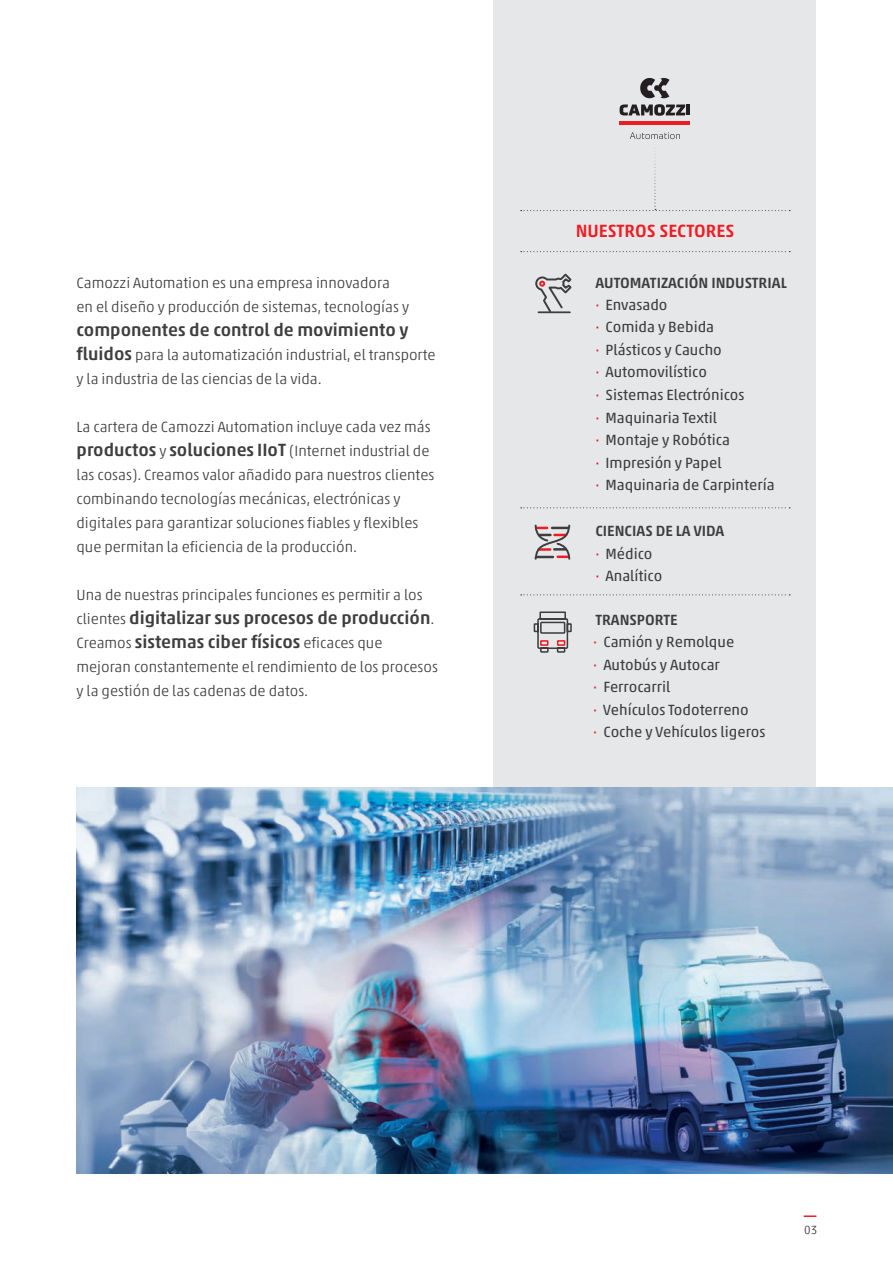
<style>
.page{position:relative;width:893px;height:1263px;background:#fff}
.page>*{position:absolute;margin:0;border:0;box-sizing:border-box;transform-origin:0 0}
.t1{font:500 18px/24px "Akko W1 G";color:#3e3e3f}
.t2{font:500 18px "Akko W1 G";color:#ee1d23}
.t3{font:300 15px/24px "Akko W1 G";color:#3e3e3f}
.t4{font:15px "Akko W1 G";color:#3e3e3f}
.t5{font:500 15px "Akko W1 G";color:#3e3e3f}
.Testo{font:300 12px "Akko W1 G";color:#3e3e3f}
.s1{font-weight:500;font-size:18px}
.s2{font-weight:300;font-size:15px}
.s3{color:#ee1d23}
</style>
<div class="page">
<svg style="left:804px;top:1215px;width:12px;height:2px"></svg>
<div style="left:493px;top:0;width:323px;height:789px;background:#e6e7e9"></div>
<img style="left:77px;top:988px;width:816px;height:186px">
<img style="left:77px;top:787px;width:816px;height:201px">
<svg style="left:521px;top:507px;width:269px;height:1px"></svg>
<svg style="left:534px;top:524px;width:37px;height:36px"></svg>
<svg style="left:521px;top:594px;width:269px;height:1px"></svg>
<svg style="left:533px;top:611px;width:39px;height:42px"></svg>
<div style="left:540px;top:640px;width:8px;height:6px;border:2px solid #ee1d23"></div>
<div style="left:557px;top:640px;width:8px;height:6px;border:2px solid #ee1d23"></div>
<hr style="left:620px;top:122px;width:70px;height:3px;background:#ee1d23">
<svg style="left:620px;top:78px;width:70px;height:38px"></svg>
<svg style="left:521px;top:132px;width:269px;height:182px"></svg>
<p class="t3" style="left:77px;top:270px;width:334px">Camozzi Automation es una empresa innovadora en el diseño y producción de sistemas, tecnologías y</p>
<p class="t1" style="left:77px;top:316px;width:334px">componentes de control de movimiento y</p>
<p class="t3" style="left:77px;top:342px;width:361px"><span class="s1">fluidos</span> para la automatización industrial, el transporte y la industria de las ciencias de la vida.</p>
<p class="t3" style="left:77px;top:414px;width:356px">La cartera de Camozzi Automation incluye cada vez más</p>
<p class="t1" style="left:77px;top:436px;width:354px">productos <span class="s2">y</span> soluciones IIoT <span class="s2">(Internet industrial de</span></p>
<p class="t3" style="left:77px;top:462px;width:359px">las cosas). Creamos valor añadido para nuestros clientes combinando tecnologías mecánicas, electrónicas y digitales para garantizar soluciones fiables y flexibles que permitan la eficiencia de la producción.</p>
<p class="t3" style="left:77px;top:582px;width:348px">Una de nuestras principales funciones es permitir a los</p>
<p class="t1" style="left:77px;top:604px;width:359px"><span class="s2">clientes</span> digitalizar sus procesos de producción<span class="s2">.<br>Creamos</span> sistemas ciber físicos <span class="s2">eficaces que</span></p>
<p class="t3" style="left:77px;top:654px;width:363px">mejoran constantemente el rendimiento de los procesos y la gestión de las cadenas de datos.</p>
<p class="t2" style="left:576px;top:218px;width:160px">NUESTROS SECTORES</p>
<p class="t5" style="left:595px;top:271px;width:193px">AUTOMATIZACIÓN INDUSTRIAL</p>
<p class="t4" style="left:595px;top:294px;width:74px"><span class="s3">·</span> Envasado</p>
<p class="t4" style="left:595px;top:316px;width:120px"><span class="s3">·</span> Comida y Bebida</p>
<p class="t4" style="left:595px;top:339px;width:128px"><span class="s3">·</span> Plásticos y Caucho</p>
<p class="t4" style="left:595px;top:361px;width:113px"><span class="s3">·</span> Automovilístico</p>
<p class="t4" style="left:595px;top:384px;width:151px"><span class="s3">·</span> Sistemas Electrónicos</p>
<p class="t4" style="left:595px;top:406px;width:123px"><span class="s3">·</span> Maquinaria Textil</p>
<p class="t4" style="left:595px;top:429px;width:136px"><span class="s3">·</span> Montaje y Robótica</p>
<p class="t4" style="left:595px;top:451px;width:128px"><span class="s3">·</span> Impresión y Papel</p>
<p class="t4" style="left:595px;top:474px;width:181px"><span class="s3">·</span> Maquinaria de Carpintería</p>
<p class="t5" style="left:595px;top:520px;width:131px">CIENCIAS DE LA VIDA</p>
<p class="t4" style="left:595px;top:543px;width:59px"><span class="s3">·</span> Médico</p>
<p class="t4" style="left:595px;top:565px;width:68px"><span class="s3">·</span> Analítico</p>
<p class="t5" style="left:595px;top:609px;width:84px">TRANSPORTE</p>
<p class="t4" style="left:593px;top:631px;width:143px"><span class="s3">·</span> Camión y Remolque</p>
<p class="t4" style="left:593px;top:654px;width:128px"><span class="s3">·</span> Autobús y Autocar</p>
<p class="t4" style="left:593px;top:676px;width:79px"><span class="s3">·</span> Ferrocarril</p>
<p class="t4" style="left:593px;top:699px;width:157px"><span class="s3">·</span> Vehículos Todoterreno</p>
<p class="t4" style="left:593px;top:721px;width:174px"><span class="s3">·</span> Coche y Vehículos ligeros</p>
<p class="Testo" style="left:804px;top:1221px;width:15px">03</p>
</div>
